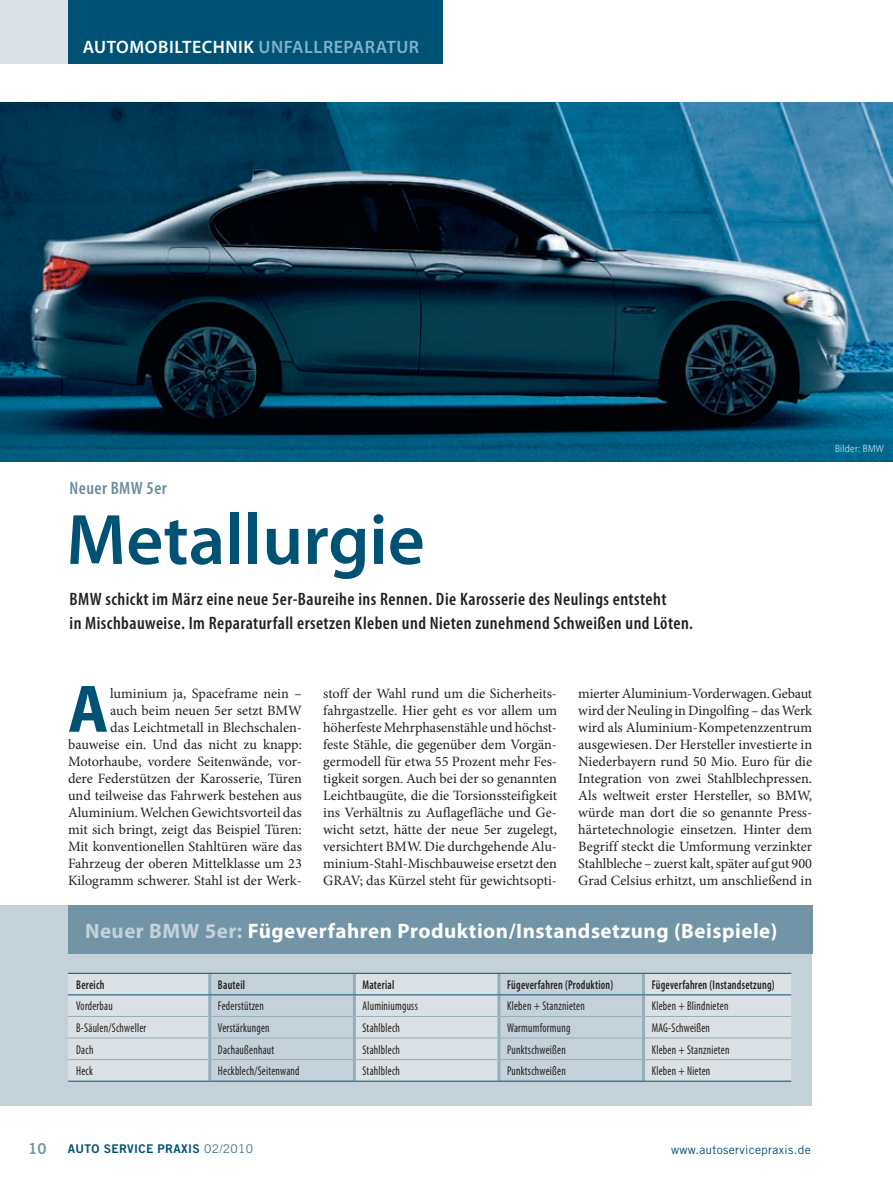
<style>
.page{position:relative;width:893px;height:1187px;background:#fff}
.page>*{position:absolute;margin:0;border:0;box-sizing:border-box;transform-origin:0 0}
.t1{font:600 72px "Myriad Pro";color:#005274}
.t2{font:700 semi-condensed 67.8px "Myriad Pro";color:#005274}
.t3{font:700 21px "Myriad Pro";letter-spacing:.025em;color:#fff}
.t4{font:600 condensed 18px/24px "Myriad Pro";letter-spacing:.025em;color:#231f20}
.t5{font:600 18px "Myriad Pro";letter-spacing:.03em;color:#fff}
.t6{font:600 condensed 18px "Myriad Pro";letter-spacing:.025em;color:#6a8d9c}
.t7{font:15px "Trade Gothic LT Std Bd 2";color:#7195a6}
.t8{font:14.25px/17px "Minion Pro";color:#231f20;text-align:justify}
.t9{font:condensed 12.75px "Myriad Pro";letter-spacing:.025em;color:#231f20;scale:.85 1}
.t10{font:600 condensed 12.75px "Myriad Pro";letter-spacing:.025em;color:#231f20;scale:.85 1}
.t11{font:12px "Trade Gothic LT Std Bd 2";letter-spacing:.025em;color:#005274}
.t12{font:12px "Trade Gothic LT Std";letter-spacing:.025em;color:#005274}
.t13{font:300 semi-condensed 10.5px "Myriad Pro";letter-spacing:.025em;color:#fff}
.s1{color:#7fb2c9}
.s2{color:#c4d1d9}
.s3{font-family:"Trade Gothic LT Std";color:#456e80}
</style>
<div class="page">
<div style="left:0;top:0;width:68px;height:64px;background:#dae0e3"></div>
<div style="left:68px;top:0;width:374px;height:64px;background:#005274"></div>
<div style="left:0;top:905px;width:812px;height:201px;background:#c4d1d9"></div>
<div style="left:68px;top:905px;width:744px;height:48px;background:#7195a6"></div>
<svg style="left:68px;top:973px;width:723px;height:107px;fill:#dae0e3"></svg>
<hr style="left:68px;top:1015px;width:140px;height:1px;background:#95aeba">
<hr style="left:211px;top:1015px;width:142px;height:1px;background:#95aeba">
<hr style="left:356px;top:1015px;width:141px;height:1px;background:#95aeba">
<hr style="left:500px;top:1015px;width:142px;height:1px;background:#95aeba">
<hr style="left:645px;top:1015px;width:146px;height:1px;background:#95aeba">
<hr style="left:68px;top:1037px;width:140px;height:1px;background:#95aeba">
<hr style="left:211px;top:1037px;width:142px;height:1px;background:#95aeba">
<hr style="left:356px;top:1037px;width:141px;height:1px;background:#95aeba">
<hr style="left:500px;top:1037px;width:142px;height:1px;background:#95aeba">
<hr style="left:645px;top:1037px;width:146px;height:1px;background:#95aeba">
<hr style="left:68px;top:1059px;width:140px;height:1px;background:#95aeba">
<hr style="left:211px;top:1059px;width:142px;height:1px;background:#95aeba">
<hr style="left:356px;top:1059px;width:141px;height:1px;background:#95aeba">
<hr style="left:500px;top:1059px;width:142px;height:1px;background:#95aeba">
<hr style="left:645px;top:1059px;width:146px;height:1px;background:#95aeba">
<hr style="left:208px;top:973px;width:3px;height:21px;background:#95aeba">
<hr style="left:353px;top:973px;width:3px;height:21px;background:#95aeba">
<hr style="left:497px;top:973px;width:3px;height:21px;background:#95aeba">
<hr style="left:642px;top:973px;width:3px;height:21px;background:#95aeba">
<hr style="left:208px;top:995px;width:3px;height:21px;background:#95aeba">
<hr style="left:353px;top:995px;width:3px;height:21px;background:#95aeba">
<hr style="left:497px;top:995px;width:3px;height:21px;background:#95aeba">
<hr style="left:642px;top:995px;width:3px;height:21px;background:#95aeba">
<hr style="left:208px;top:1016px;width:3px;height:21px;background:#95aeba">
<hr style="left:353px;top:1016px;width:3px;height:21px;background:#95aeba">
<hr style="left:497px;top:1016px;width:3px;height:21px;background:#95aeba">
<hr style="left:642px;top:1016px;width:3px;height:21px;background:#95aeba">
<hr style="left:208px;top:1037px;width:3px;height:22px;background:#95aeba">
<hr style="left:353px;top:1037px;width:3px;height:22px;background:#95aeba">
<hr style="left:497px;top:1037px;width:3px;height:22px;background:#95aeba">
<hr style="left:642px;top:1037px;width:3px;height:22px;background:#95aeba">
<hr style="left:208px;top:1059px;width:3px;height:21px;background:#95aeba">
<hr style="left:353px;top:1059px;width:3px;height:21px;background:#95aeba">
<hr style="left:497px;top:1059px;width:3px;height:21px;background:#95aeba">
<hr style="left:642px;top:1059px;width:3px;height:21px;background:#95aeba">
<hr style="left:68px;top:1080px;width:142px;height:1px;background:#005274">
<hr style="left:210px;top:1080px;width:144px;height:1px;background:#005274">
<hr style="left:354px;top:1080px;width:145px;height:1px;background:#005274">
<hr style="left:499px;top:1080px;width:144px;height:1px;background:#005274">
<hr style="left:643px;top:1080px;width:148px;height:1px;background:#005274">
<hr style="left:68px;top:972px;width:142px;height:1px;background:#005274">
<hr style="left:210px;top:972px;width:144px;height:1px;background:#005274">
<hr style="left:354px;top:972px;width:145px;height:1px;background:#005274">
<hr style="left:499px;top:972px;width:144px;height:1px;background:#005274">
<hr style="left:643px;top:972px;width:148px;height:1px;background:#005274">
<hr style="left:68px;top:994px;width:142px;height:1px;background:#005274">
<hr style="left:210px;top:994px;width:144px;height:1px;background:#005274">
<hr style="left:354px;top:994px;width:145px;height:1px;background:#005274">
<hr style="left:499px;top:994px;width:144px;height:1px;background:#005274">
<hr style="left:643px;top:994px;width:148px;height:1px;background:#005274">
<img style="left:0;top:102px;width:893px;height:359px">
<p class="t5" style="left:83px;top:35px;width:338px">AUTOMOBILTECHNIK <span class="s1">UNFALLREPARATUR</span></p>
<p class="t6" style="left:70px;top:476px;width:99px">Neuer BMW 5er</p>
<h1 class="t1" style="left:66px;top:494px;width:360px">METALLURGIE</h1>
<p class="t4" style="left:70px;top:587px;width:625px">BMW schickt im März eine neue 5er-Baureihe ins Rennen. Die Karosserie des Neulings entsteht<br>in Mischbauweise. Im Reparaturfall ersetzen Kleben und Nieten zunehmend Schweißen und Löten.</p>
<h2 class="t2" style="left:68px;top:671px;width:42px">A</h2>
<p class="t8" style="left:68px;top:684px;width:235px;text-align:right">luminium ja, Spaceframe nein –<br>auch beim neuen 5er setzt BMW<br>das Leichtmetall in Blechschalen&shy;bauweise ein. Und das nicht zu knapp:<br>Motorhaube, vordere Seitenwände, vor&shy;dere Federstützen der Karosserie, Türen und teilweise das Fahrwerk bestehen aus Aluminium. Welchen Gewichtsvorteil das mit sich bringt, zeigt das Beispiel Türen:<br>Mit konventionellen Stahltüren wäre das Fahrzeug der oberen Mittelklasse um 23<br>Kilogramm schwerer. Stahl ist der Werk-</p>
<p class="t8" style="left:323px;top:684px;width:235px">stoff der Wahl rund um die Sicherheits&shy;fahrgastzelle. Hier geht es vor allem um höherfeste Mehrphasenstähle und höchst&shy;feste Stähle, die gegenüber dem Vorgän&shy;germodell für etwa 55 Prozent mehr Fes&shy;tigkeit sorgen. Auch bei der so genannten Leichtbaugüte, die die Torsionssteifigkeit ins Verhältnis zu Auflagefläche und Ge&shy;wicht setzt, hätte der neue 5er zugelegt, versichtert BMW. Die durchgehende Alu&shy;minium-Stahl-Mischbauweise ersetzt den GRAV; das Kürzel steht für gewichtsopti-</p>
<p class="t8" style="left:578px;top:684px;width:235px">mierter Aluminium-Vorderwagen. Gebaut wird der Neuling in Dingolfing – das Werk wird als Aluminium-Kompetenzzentrum ausgewiesen. Der Hersteller investierte in Niederbayern rund 50 Mio. Euro für die Integration von zwei Stahlblechpressen.<br>Als weltweit erster Hersteller, so BMW, würde man dort die so genannte Press&shy;härtetechnologie einsetzen. Hinter dem Begriff steckt die Umformung verzinkter Stahlbleche – zuerst kalt, später auf gut 900<br>Grad Celsius erhitzt, um anschließend in</p>
<h3 class="t3" style="left:85px;top:916px;width:694px"><span class="s2">Neuer BMW 5er:</span> Fügeverfahren Produktion/Instandsetzung (Beispiele)</h3>
<p class="t10" style="left:76px;top:976px;width:35px">Bereich</p>
<p class="t10" style="left:218px;top:976px;width:34px">Bauteil</p>
<p class="t10" style="left:362px;top:976px;width:39px">Material</p>
<p class="t10" style="left:507px;top:976px;width:127px">Fügeverfahren (Produktion)</p>
<p class="t10" style="left:652px;top:976px;width:146px">Fügeverfahren (Instandsetzung)</p>
<p class="t9" style="left:76px;top:998px;width:44px">Vorderbau</p>
<p class="t9" style="left:218px;top:998px;width:56px">Federstützen</p>
<p class="t9" style="left:362px;top:998px;width:67px">Aluminiumguss</p>
<p class="t9" style="left:507px;top:998px;width:93px">Kleben + Stanznieten</p>
<p class="t9" style="left:652px;top:998px;width:92px">Kleben + Blindnieten</p>
<p class="t9" style="left:76px;top:1019px;width:84px">B-Säulen/Schweller</p>
<p class="t9" style="left:218px;top:1019px;width:62px">Verstärkungen</p>
<p class="t9" style="left:362px;top:1019px;width:46px">Stahlblech</p>
<p class="t9" style="left:507px;top:1019px;width:76px">Warmumformung</p>
<p class="t9" style="left:652px;top:1019px;width:70px">MAG-Schweißen</p>
<p class="t9" style="left:76px;top:1041px;width:22px">Dach</p>
<p class="t9" style="left:218px;top:1041px;width:68px">Dachaußenhaut</p>
<p class="t9" style="left:362px;top:1041px;width:46px">Stahlblech</p>
<p class="t9" style="left:507px;top:1041px;width:71px">Punktschweißen</p>
<p class="t9" style="left:652px;top:1041px;width:93px">Kleben + Stanznieten</p>
<p class="t9" style="left:76px;top:1063px;width:21px">Heck</p>
<p class="t9" style="left:218px;top:1063px;width:98px">Heckblech/Seitenwand</p>
<p class="t9" style="left:362px;top:1063px;width:46px">Stahlblech</p>
<p class="t9" style="left:507px;top:1063px;width:71px">Punktschweißen</p>
<p class="t9" style="left:652px;top:1063px;width:71px">Kleben + Nieten</p>
<p class="t13" style="left:835px;top:443px;width:50px">Bilder: BMW</p>
<p class="t7" style="left:28px;top:1139px;width:20px">10</p>
<p class="t11" style="left:68px;top:1141px;width:187px">AUTO SERVICE PRAXIS <span class="s3">02/2010</span></p>
<p class="t12" style="left:671px;top:1141px;width:141px">www.autoservicepraxis.de</p>
</div>
